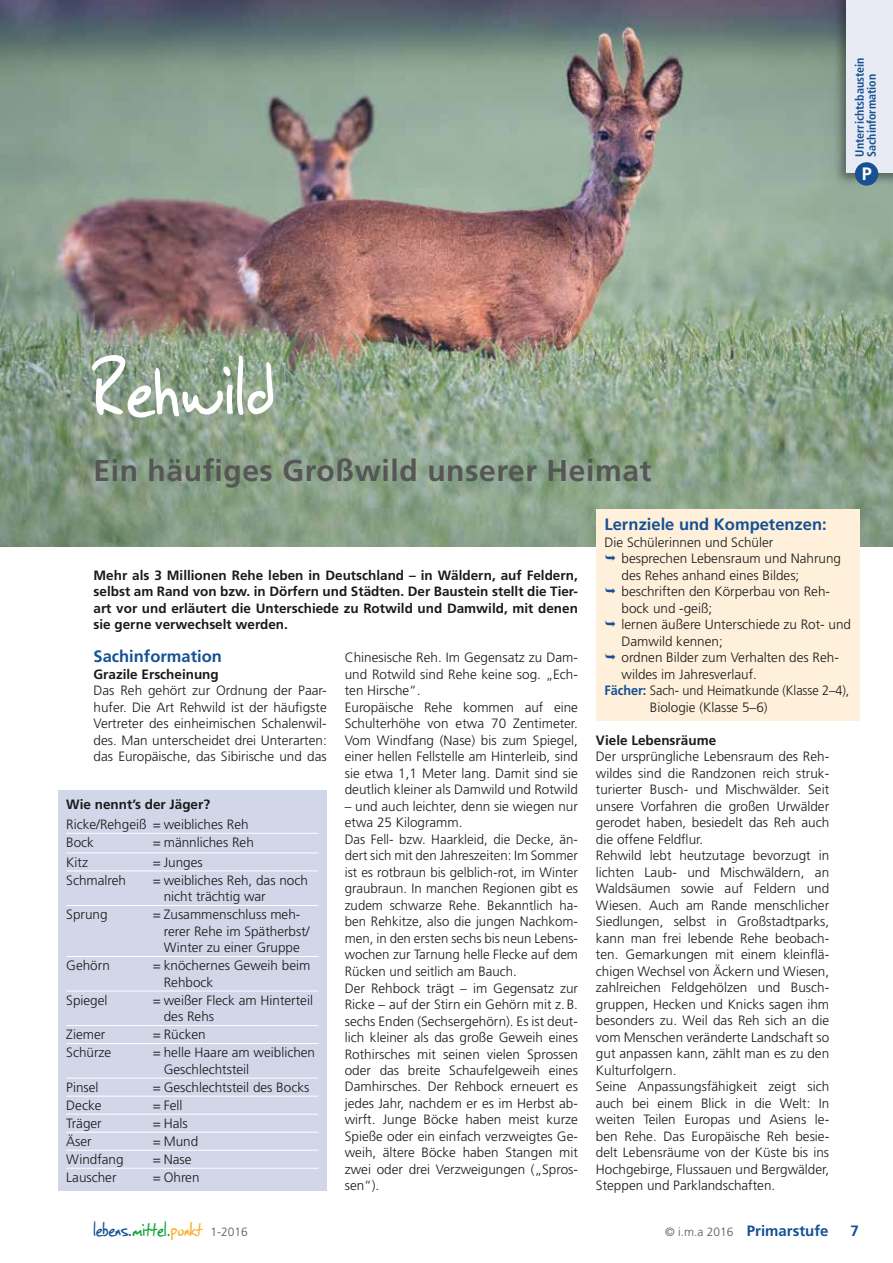
<style>
.page{position:relative;width:893px;height:1263px;background:#fff}
.page>*{position:absolute;margin:0;border:0;box-sizing:border-box;transform-origin:0 0}
.t1{font:90px "SF Grunge Sans";letter-spacing:.02em;color:#fff}
.t2{font:700 30px "Frutiger";letter-spacing:.02em;color:#565656}
.t3{font:22.5px "SF Grunge Sans";letter-spacing:.01em;color:#155193}
.t4{font:700 18px "Frutiger";color:#fff}
.t5{font:700 16.5px "Frutiger";color:#155193}
.t6{font:700 15px "Frutiger";color:#155193}
.t7{font:300 13.5px/16.5px "Frutiger";color:#1a1a18}
.t8{font:700 13.5px/16.5px "Frutiger";color:#1a1a18;text-align:justify}
.t9{font:300 13.5px "Frutiger";color:#1a1a18;scale:.94 1}
.t10{font:700 condensed 12px/12px "Frutiger";color:#155193}
.s1{font-weight:700;color:#155193}
.s2{color:#0aa537}
.s3{color:#f9af2a}
.s4{font-family:"Frutiger";font-weight:300;font-size:12px;color:#565656}
.s5{font-weight:300;font-size:12px;color:#565656}
</style>
<div class="page">
<img style="left:0;top:0;width:893px;height:547px">
<div style="left:596px;top:509px;width:264px;height:211px;background:#fef0da"></div>
<div style="left:58px;top:790px;width:269px;height:400px;background:#d1d6e9"></div>
<hr style="left:66px;top:833px;width:98px;height:1px;background:#fff">
<hr style="left:164px;top:833px;width:154px;height:1px;background:#fff">
<hr style="left:66px;top:852px;width:98px;height:1px;background:#fff">
<hr style="left:164px;top:852px;width:154px;height:1px;background:#fff">
<hr style="left:66px;top:870px;width:98px;height:1px;background:#fff">
<hr style="left:164px;top:870px;width:154px;height:1px;background:#fff">
<hr style="left:66px;top:905px;width:98px;height:1px;background:#fff">
<hr style="left:164px;top:905px;width:154px;height:1px;background:#fff">
<hr style="left:66px;top:991px;width:98px;height:1px;background:#fff">
<hr style="left:164px;top:991px;width:154px;height:1px;background:#fff">
<hr style="left:66px;top:1025px;width:98px;height:1px;background:#fff">
<hr style="left:164px;top:1025px;width:154px;height:1px;background:#fff">
<hr style="left:66px;top:1043px;width:98px;height:1px;background:#fff">
<hr style="left:164px;top:1043px;width:154px;height:1px;background:#fff">
<hr style="left:66px;top:1078px;width:98px;height:1px;background:#fff">
<hr style="left:164px;top:1078px;width:154px;height:1px;background:#fff">
<hr style="left:66px;top:1096px;width:98px;height:1px;background:#fff">
<hr style="left:164px;top:1096px;width:154px;height:1px;background:#fff">
<hr style="left:66px;top:1114px;width:98px;height:1px;background:#fff">
<hr style="left:164px;top:1114px;width:154px;height:1px;background:#fff">
<hr style="left:66px;top:1132px;width:98px;height:1px;background:#fff">
<hr style="left:164px;top:1132px;width:154px;height:1px;background:#fff">
<hr style="left:66px;top:1150px;width:98px;height:1px;background:#fff">
<hr style="left:164px;top:1150px;width:154px;height:1px;background:#fff">
<hr style="left:66px;top:1168px;width:98px;height:1px;background:#fff">
<hr style="left:164px;top:1168px;width:154px;height:1px;background:#fff">
<hr style="left:66px;top:956px;width:98px;height:1px;background:#fff">
<hr style="left:164px;top:956px;width:154px;height:1px;background:#fff">
<div style="left:834px;top:0;width:59px;height:186px;background:#1a1a18;opacity:.45"></div>
<div style="left:846px;top:0;width:47px;height:173px;background:#e8eaf4"></div>
<div style="left:855px;top:162px;width:23px;height:24px;background:#155193;border-radius:50%"></div>
<h1 class="t1" style="left:94px;top:330px;width:181px">Rehwild</h1>
<p class="t10" style="left:854px;top:157px;width:100px;rotate:-90deg">Unterrichtsbaustein<br>Sachinformation</p>
<h3 class="t4" style="left:862px;top:163px;width:12px">P</h3>
<h2 class="t2" style="left:94px;top:453px;width:559px">Ein häufiges Großwild unserer Heimat</h2>
<p class="t5" style="left:604px;top:515px;width:224px">Lernziele und Kompetenzen:</p>
<p class="t7" style="left:604px;top:534px;width:170px">Die Schülerinnen und Schüler</p>
<p class="t7" style="left:621px;top:550px;width:221px">besprechen Lebensraum und Nahrung</p>
<p class="t7" style="left:621px;top:567px;width:179px">des Rehes anhand eines Bildes;</p>
<p class="t7" style="left:621px;top:583px;width:210px">beschriften den Körperbau von Reh-</p>
<p class="t7" style="left:621px;top:600px;width:92px">bock und -geiß;</p>
<p class="t7" style="left:621px;top:616px;width:231px">lernen äußere Unterschiede zu Rot- und</p>
<p class="t7" style="left:621px;top:633px;width:103px">Damwild kennen;</p>
<p class="t7" style="left:621px;top:649px;width:219px">ordnen Bilder zum Verhalten des Reh-</p>
<p class="t7" style="left:621px;top:666px;width:137px">wildes im Jahresverlauf.</p>
<p class="t9" style="left:604px;top:683px;width:262px"><span class="s1">Fächer:</span> Sach- und Heimatkunde (Klasse 2–4),</p>
<p class="t7" style="left:650px;top:699px;width:119px">Biologie (Klasse 5–6)</p>
<p class="t8" style="left:94px;top:567px;width:486px">Mehr als 3 Millionen Rehe leben in Deutschland – in Wäldern, auf Feldern, selbst am Rand von bzw. in Dörfern und Städten. Der Baustein stellt die Tier&shy;art vor und erläutert die Unterschiede zu Rotwild und Damwild, mit denen sie gerne verwechselt werden.</p>
<p class="t5" style="left:94px;top:647px;width:130px">Sachinformation</p>
<p class="t8" style="left:94px;top:666px;width:127px">Grazile Erscheinung</p>
<p class="t7" style="left:94px;top:682px;width:235px;text-align:justify">Das Reh gehört zur Ordnung der Paar&shy;hufer. Die Art Rehwild ist der häufigste Vertreter des einheimischen Schalenwil&shy;des. Man unterscheidet drei Unterarten: das Europäische, das Sibirische und das</p>
<p class="t7" style="left:345px;top:649px;width:235px">Chinesische Reh. Im Gegensatz zu Dam&shy;und Rotwild sind Rehe keine sog. „Ech&shy;ten Hirsche“.<br>Europäische Rehe kommen auf eine Schulterhöhe von etwa 70 Zentimeter.<br>Vom Windfang (Nase) bis zum Spiegel, einer hellen Fellstelle am Hinterleib, sind sie etwa 1,1 Meter lang. Damit sind sie deutlich kleiner als Damwild und Rotwild</p>
<p class="t7" style="left:345px;top:798px;width:235px">– und auch leichter, denn sie wiegen nur etwa 25 Kilogramm.<br>Das Fell- bzw. Haarkleid, die Decke, än&shy;dert sich mit den Jahreszeiten: Im Sommer ist es rotbraun bis gelblich-rot, im Winter graubraun. In manchen Regionen gibt es zudem schwarze Rehe. Bekanntlich ha&shy;ben Rehkitze, also die jungen Nachkom&shy;men, in den ersten sechs bis neun Lebens&shy;wochen zur Tarnung helle Flecke auf dem Rücken und seitlich am Bauch.<br>Der Rehbock trägt – im Gegensatz zur Ricke – auf der Stirn ein Gehörn mit z.B. sechs Enden (Sechsergehörn). Es ist deut&shy;lich kleiner als das große Geweih eines Rothirsches mit seinen vielen Sprossen oder das breite Schaufelgeweih eines Damhirsches. Der Rehbock erneuert es jedes Jahr, nachdem er es im Herbst ab&shy;wirft. Junge Böcke haben meist kurze Spieße oder ein einfach verzweigtes Ge&shy;weih, ältere Böcke haben Stangen mit zwei oder drei Verzweigungen („Spros&shy;sen“).</p>
<p class="t8" style="left:596px;top:732px;width:122px">Viele Lebensräume</p>
<p class="t7" style="left:596px;top:748px;width:235px">Der ursprüngliche Lebensraum des Reh&shy;wildes sind die Randzonen reich struk&shy;turierter Busch- und Mischwälder. Seit unsere Vorfahren die großen Urwälder gerodet haben, besiedelt das Reh auch die offene Feldflur.<br>Rehwild lebt heutzutage bevorzugt in lichten Laub- und Mischwäldern, an Waldsäumen sowie auf Feldern und Wiesen. Auch am Rande menschlicher Siedlungen, selbst in Großstadtparks, kann man frei lebende Rehe beobach&shy;ten. Gemarkungen mit einem kleinflä&shy;chigen Wechsel von Äckern und Wiesen, zahlreichen Feldgehölzen und Busch&shy;gruppen, Hecken und Knicks sagen ihm besonders zu. Weil das Reh sich an die vom Menschen veränderte Landschaft so gut anpassen kann, zählt man es zu den Kulturfolgern.<br>Seine Anpassungsfähigkeit zeigt sich auch bei einem Blick in die Welt: In weiten Teilen Europas und Asiens le&shy;ben Rehe. Das Europäische Reh besie&shy;delt Lebensräume von der Küste bis ins Hochgebirge, Flussauen und Bergwälder, Steppen und Parklandschaften.</p>
<p class="t8" style="left:66px;top:796px;width:145px">Wie nennt’s der Jäger?</p>
<p class="t7" style="left:66px;top:815px;width:184px;line-height:18px">Ricke/Rehgeiß = weibliches Reh<br>Bock</p>
<p class="t7" style="left:153px;top:834px;width:103px">= männliches Reh</p>
<p class="t7" style="left:66px;top:854px;width:23px">Kitz</p>
<p class="t7" style="left:153px;top:854px;width:52px">= Junges</p>
<p class="t7" style="left:66px;top:872px;width:61px">Schmalreh</p>
<p class="t7" style="left:164px;top:872px;width:146px;text-indent:-11px">= weibliches Reh, das noch nicht trächtig war</p>
<p class="t7" style="left:66px;top:906px;width:43px">Sprung</p>
<p class="t7" style="left:164px;top:906px;width:147px;text-indent:-11px">= Zusammenschluss meh&shy;rerer Rehe im Spätherbst/<br>Winter zu einer Gruppe</p>
<p class="t7" style="left:66px;top:957px;width:45px">Gehörn</p>
<p class="t7" style="left:164px;top:957px;width:148px;text-indent:-11px">= knöchernes Geweih beim<br>Rehbock</p>
<p class="t7" style="left:66px;top:992px;width:43px">Spiegel</p>
<p class="t7" style="left:164px;top:992px;width:151px;text-indent:-11px">= weißer Fleck am Hinterteil des Rehs</p>
<p class="t7" style="left:66px;top:1026px;width:40px">Ziemer</p>
<p class="t7" style="left:153px;top:1026px;width:55px">= Rücken</p>
<p class="t7" style="left:66px;top:1044px;width:46px">Schürze</p>
<p class="t7" style="left:164px;top:1044px;width:153px;text-indent:-11px">= helle Haare am weiblichen<br>Geschlechtsteil</p>
<p class="t7" style="left:66px;top:1079px;width:34px">Pinsel</p>
<p class="t7" style="left:153px;top:1079px;width:158px">= Geschlechtsteil des Bocks</p>
<p class="t7" style="left:66px;top:1097px;width:37px">Decke</p>
<p class="t7" style="left:153px;top:1097px;width:31px">= Fell</p>
<p class="t7" style="left:66px;top:1115px;width:37px">Träger</p>
<p class="t7" style="left:153px;top:1115px;width:37px">= Hals</p>
<p class="t7" style="left:66px;top:1133px;width:27px">Äser</p>
<p class="t7" style="left:153px;top:1133px;width:47px">= Mund</p>
<p class="t7" style="left:66px;top:1151px;width:59px">Windfang</p>
<p class="t7" style="left:153px;top:1151px;width:40px">= Nase</p>
<p class="t7" style="left:66px;top:1169px;width:52px">Lauscher</p>
<p class="t7" style="left:153px;top:1169px;width:48px">= Ohren</p>
<h3 class="t3" style="left:94px;top:1214px;width:156px">lebens.<span class="s2">mittel.</span><span class="s3">punkt</span> <span class="s4">1-2016</span></h3>
<p class="t6" style="left:665px;top:1222px;width:165px"><span class="s5">© i.m.a 2016</span> Primarstufe</p>
<p class="t6" style="left:851px;top:1222px;width:10px">7</p>
</div>
